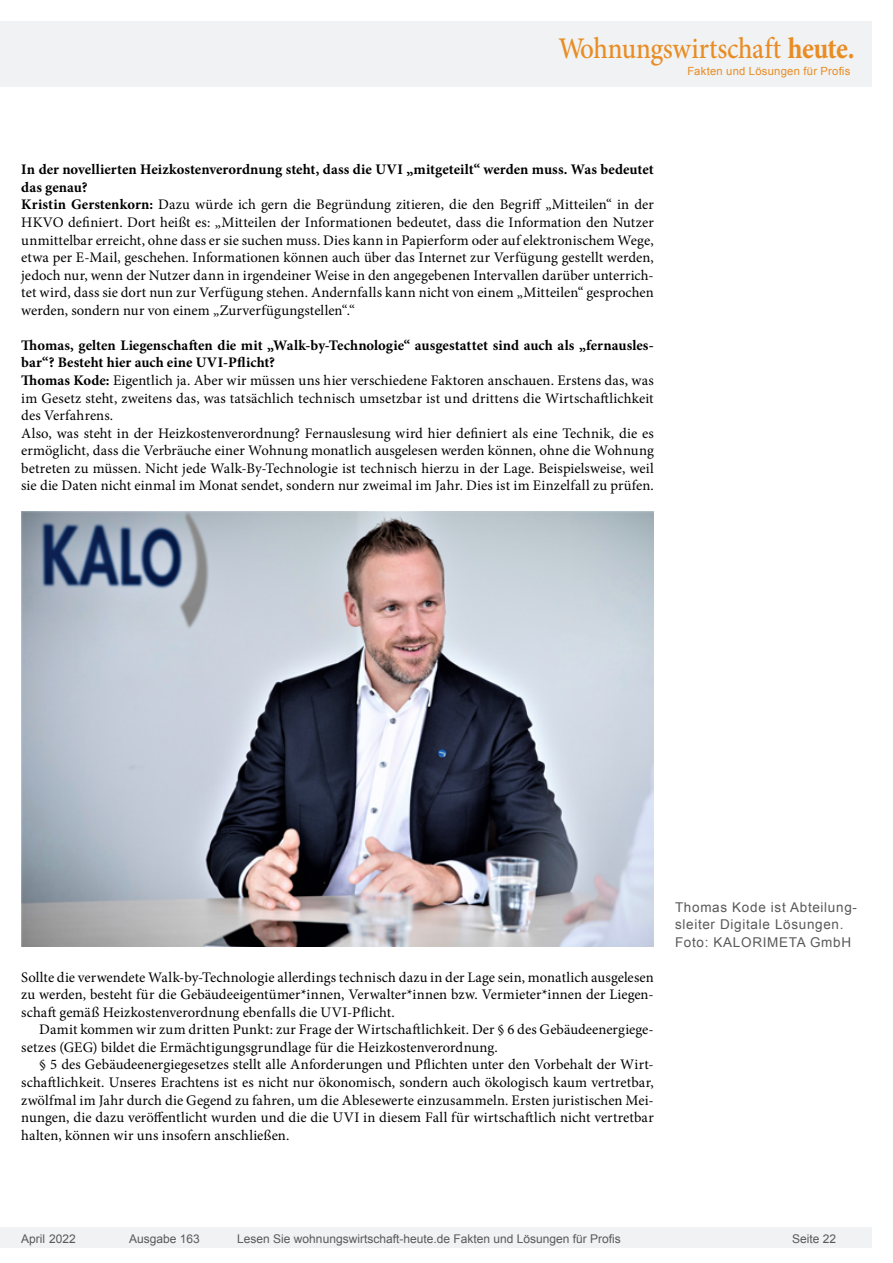
<style>
.page{position:relative;width:893px;height:1263px;background:#fff}
.page>*{position:absolute;margin:0;border:0;box-sizing:border-box;transform-origin:0 0}
.t1{font:500 30px "Minion Pro";letter-spacing:-.01em;color:#e88c24;scale:.9 1}
.Fließtext_erste_Zeil{font:14.7px/17.5px "Minion Pro";letter-spacing:.005em;color:#000;text-align:justify}
.Fliesstext{font:14.7px/17.5px "Minion Pro";letter-spacing:.005em;color:#000}
.AUTOR{font:700 14.7px/17.5px "Minion Pro";color:#000}
.Bildunterschrift{font:13.5px/17.5px "Arial";letter-spacing:.05em;color:#595959}
.t2{font:12px "Arial";color:#595959}
.t3{font:11.25px "Arial";letter-spacing:.025em;color:#e88c24}
.s1{font-weight:700}
</style>
<div class="page">
<div style="left:0;top:1227px;width:872px;height:20px;background:#f1f2f3"></div>
<div style="left:0;top:21px;width:872px;height:66px;background:#f1f2f3"></div>
<img style="left:21px;top:511px;width:633px;height:435px">
<h1 class="t1" style="left:558px;top:28px;width:331px">Wohnungswirtschaft <span class="s1">heute.</span></h1>
<p class="t3" style="left:687px;top:63px;width:165px">Fakten und Lösungen für Profis</p>
<p class="AUTOR" style="left:21px;top:161px;width:634px">In der novellierten Heizkostenverordnung steht, dass die UVI „mitgeteilt“ werden muss. Was bedeutet das genau?</p>
<p class="Fließtext_erste_Zeil" style="left:21px;top:196px;width:634px"><span class="s1">Kristin Gerstenkorn:</span> Dazu würde ich gern die Begründung zitieren, die den Begriff „Mitteilen“ in der HKVO definiert. Dort heißt es: „Mitteilen der Informationen bedeutet, dass die Information den Nutzer unmittelbar erreicht, ohne dass er sie suchen muss. Dies kann in Papierform oder auf elektronischem Wege, etwa per E-Mail, geschehen. Informationen können auch über das Internet zur Verfügung gestellt werden, jedoch nur, wenn der Nutzer dann in irgendeiner Weise in den angegebenen Intervallen darüber unterrich&shy;tet wird, dass sie dort nun zur Verfügung stehen. Andernfalls kann nicht von einem „Mitteilen“ gesprochen werden, sondern nur von einem „Zurverfügungstellen“.“</p>
<p class="AUTOR" style="left:21px;top:336px;width:634px">Thomas, gelten Liegenschaften die mit „Walk-by-Technologie“ ausgestattet sind auch als „fernausles&shy;bar“? Besteht hier auch eine UVI-Pflicht?</p>
<p class="Fließtext_erste_Zeil" style="left:21px;top:372px;width:634px"><span class="s1">Thomas Kode:</span> Eigentlich ja. Aber wir müssen uns hier verschiedene Faktoren anschauen. Erstens das, was im Gesetz steht, zweitens das, was tatsächlich technisch umsetzbar ist und drittens die Wirtschaftlichkeit des Verfahrens.</p>
<p class="Fließtext_erste_Zeil" style="left:21px;top:424px;width:634px">Also, was steht in der Heizkostenverordnung? Fernauslesung wird hier definiert als eine Technik, die es ermöglicht, dass die Verbräuche einer Wohnung monatlich ausgelesen werden können, ohne die Wohnung betreten zu müssen. Nicht jede Walk-By-Technologie ist technisch hierzu in der Lage. Beispielsweise, weil sie die Daten nicht einmal im Monat sendet, sondern nur zweimal im Jahr. Dies ist im Einzelfall zu prüfen.</p>
<p class="Fließtext_erste_Zeil" style="left:21px;top:968px;width:634px">Sollte die verwendete Walk-by-Technologie allerdings technisch dazu in der Lage sein, monatlich ausgelesen zu werden, besteht für die Gebäudeeigentümer*innen, Verwalter*innen bzw. Vermieter*innen der Liegen&shy;schaft gemäß Heizkostenverordnung ebenfalls die UVI-Pflicht.</p>
<p class="Fliesstext" style="left:21px;top:1021px;width:634px;text-indent:18px">Damit kommen wir zum dritten Punkt: zur Frage der Wirtschaftlichkeit. Der § 6 des Gebäudeenergiege&shy;setzes (GEG) bildet die Ermächtigungsgrundlage für die Heizkostenverordnung.</p>
<p class="Fliesstext" style="left:21px;top:1056px;width:634px;text-align:justify;text-indent:18px">§ 5 des Gebäudeenergiegesetzes stellt alle Anforderungen und Pflichten unter den Vorbehalt der Wirt&shy;schaftlichkeit. Unseres Erachtens ist es nicht nur ökonomisch, sondern auch ökologisch kaum vertretbar, zwölfmal im Jahr durch die Gegend zu fahren, um die Ablesewerte einzusammeln. Ersten juristischen Mei&shy;nungen, die dazu veröffentlicht wurden und die die UVI in diesem Fall für wirtschaftlich nicht vertretbar halten, können wir uns insofern anschließen.</p>
<p class="Bildunterschrift" style="left:675px;top:898px;width:183px">Thomas Kode ist Abteilung&shy;sleiter Digitale Lösungen.<br>Foto: KALORIMETA GmbH</p>
<p class="t2" style="left:21px;top:1230px;width:56px">April 2022</p>
<p class="t2" style="left:129px;top:1230px;width:72px">Ausgabe 163</p>
<p class="t2" style="left:237px;top:1230px;width:385px">Lesen Sie wohnungswirtschaft-heute.de Fakten und Lösungen für Profis</p>
<p class="t2" style="left:792px;top:1231px;width:46px">Seite 22</p>
</div>
